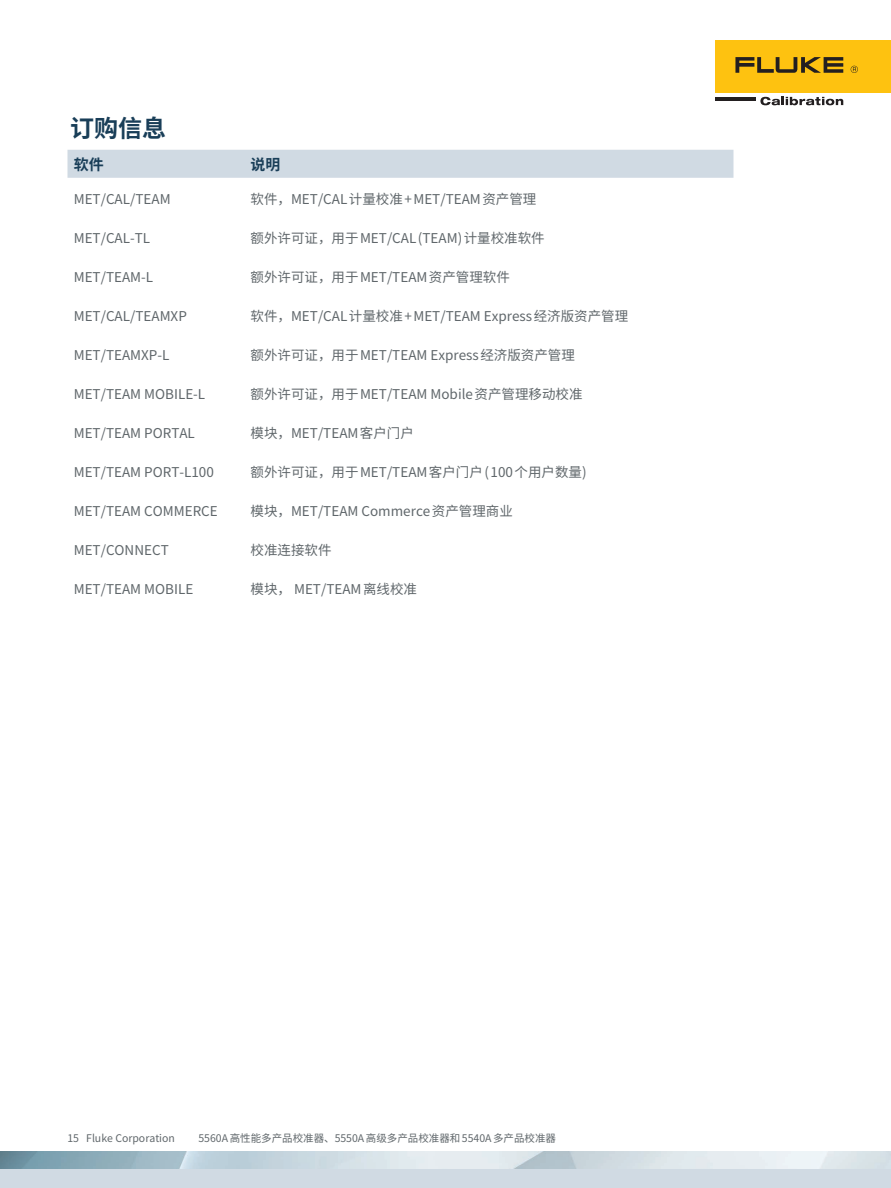
<style>
.page{position:relative;width:891px;height:1188px;background:#fff}
.page>*{position:absolute;margin:0;border:0;box-sizing:border-box;transform-origin:0 0}
.t1{font:700 24px "Source Han Sans CN";color:#193e58}
.t2{font:700 15px "Source Han Sans CN";color:#193e58}
.t3{font:13.5px "Source Han Sans CN";color:#60676b}
.t4{font:10.5px "Source Han Sans CN";color:#60676b}
</style>
<div class="page">
<div style="left:68px;top:150px;width:665px;height:28px;background:#d0dae3"></div>
<div style="left:716px;top:40px;width:175px;height:53px;background:#fec210"></div>
<svg style="left:735px;top:57px;width:108px;height:16px"></svg>
<svg style="left:851px;top:66px;width:7px;height:7px"></svg>
<hr style="left:716px;top:97px;width:40px;height:4px;background:#231f20">
<svg style="left:760px;top:97px;width:83px;height:8px"></svg>
<img style="left:0;top:1152px;width:891px;height:18px">
<div style="left:0;top:1170px;width:891px;height:18px;background:#d0dae3"></div>
<h1 class="t1" style="left:70px;top:114px;width:97px">订购信息</h1>
<p class="t2" style="left:74px;top:156px;width:31px">软件</p>
<p class="t2" style="left:251px;top:156px;width:31px">说明</p>
<p class="t3" style="left:74px;top:191px;width:98px">MET/CAL/TEAM</p>
<p class="t3" style="left:74px;top:230px;width:78px">MET/CAL-TL</p>
<p class="t3" style="left:74px;top:269px;width:81px">MET/TEAM-L</p>
<p class="t3" style="left:74px;top:308px;width:115px">MET/CAL/TEAMXP</p>
<p class="t3" style="left:74px;top:347px;width:97px">MET/TEAMXP-L</p>
<p class="t3" style="left:74px;top:386px;width:133px">MET/TEAM MOBILE-L</p>
<p class="t3" style="left:74px;top:425px;width:123px">MET/TEAM PORTAL</p>
<p class="t3" style="left:74px;top:464px;width:142px">MET/TEAM PORT-L100</p>
<p class="t3" style="left:74px;top:503px;width:146px">MET/TEAM COMMERCE</p>
<p class="t3" style="left:74px;top:542px;width:97px">MET/CONNECT</p>
<p class="t3" style="left:74px;top:581px;width:121px">MET/TEAM MOBILE</p>
<p class="t3" style="left:251px;top:191px;width:287px">软件，MET/CAL 计量校准 + MET/TEAM 资产管理</p>
<p class="t3" style="left:251px;top:230px;width:296px">额外许可证，用于 MET/CAL (TEAM) 计量校准软件</p>
<p class="t3" style="left:251px;top:269px;width:261px">额外许可证，用于 MET/TEAM 资产管理软件</p>
<p class="t3" style="left:251px;top:308px;width:379px">软件，MET/CAL 计量校准 + MET/TEAM Express 经济版资产管理</p>
<p class="t3" style="left:251px;top:347px;width:326px">额外许可证，用于 MET/TEAM Express 经济版资产管理</p>
<p class="t3" style="left:251px;top:386px;width:334px">额外许可证，用于 MET/TEAM Mobile 资产管理移动校准</p>
<p class="t3" style="left:251px;top:425px;width:165px">模块，MET/TEAM 客户门户</p>
<p class="t3" style="left:251px;top:464px;width:338px">额外许可证，用于 MET/TEAM 客户门户 ( 100 个用户数量)</p>
<p class="t3" style="left:251px;top:503px;width:264px">模块，MET/TEAM Commerce 资产管理商业</p>
<p class="t3" style="left:251px;top:542px;width:82px">校准连接软件</p>
<p class="t3" style="left:251px;top:581px;width:168px">模块， MET/TEAM 离线校准</p>
<p class="t4" style="left:68px;top:1132px;width:109px">15 Fluke Corporation</p>
<p class="t4" style="left:198px;top:1132px;width:359px">5560A 高性能多产品校准器、5550A 高级多产品校准器和 5540A 多产品校准器</p>
</div>
